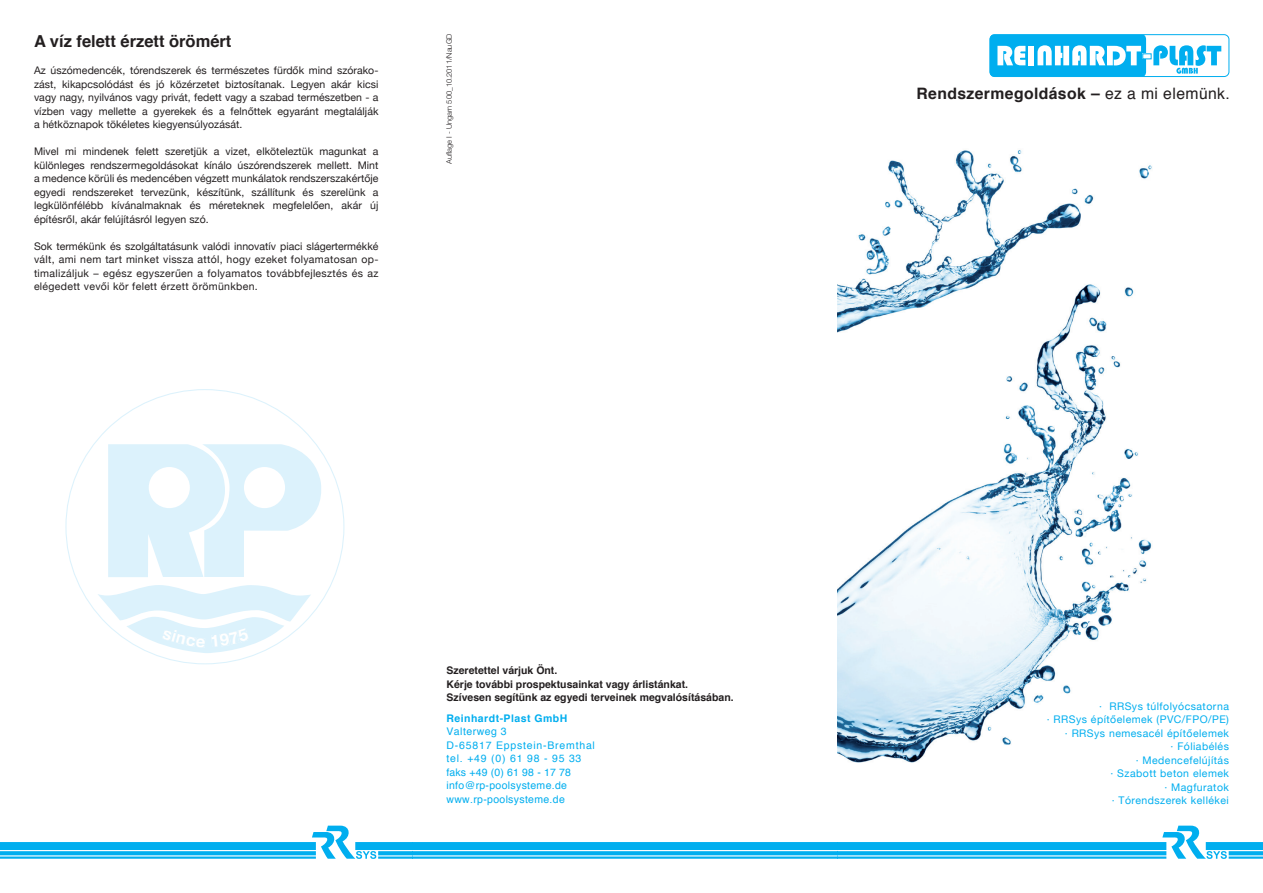
<style>
.page{position:relative;width:1263px;height:893px;background:#fff}
.page>*{position:absolute;margin:0;border:0;box-sizing:border-box;transform-origin:0 0}
.t1{font:700 16.5px "Helvetica";color:#231f20}
.t2{font:700 15.75px "Helvetica";letter-spacing:.025em;color:#231f20}
.t3{font:10.5px/13.5px "Helvetica Neue";letter-spacing:.005em;color:#231f20;text-align:justify}
.t4{font:10.5px/13.5px "Helvetica Neue";letter-spacing:.045em;color:#00aeef;text-align:right}
.t5{font:700 10.5px/13.5px "Helvetica";color:#231f20}
.t6{font:10.5px/13.5px "Helvetica";letter-spacing:.03em;color:#00aeef}
.t7{font:700 10.5px "Helvetica";letter-spacing:.045em;color:#00aeef}
.t8{font:300 7.5px "Helvetica Neue LT Std";color:#231f20}
.s1{font-weight:400}
</style>
<div class="page">
<img style="left:838px;top:150px;width:314px;height:613px">
<div style="left:989px;top:34px;width:240px;height:43px;border:1px solid #00aeef;border-radius:5px"></div>
<svg style="left:990px;top:35px;width:156px;height:42px"></svg>
<div style="left:1143px;top:54px;width:8px;height:5px;background:#fff"></div>
<svg style="left:1153px;top:45px;width:68px;height:29px"></svg>
<svg style="left:0;top:826px;width:1263px;height:33px"></svg>
<svg style="left:65px;top:389px;width:279px;height:275px"></svg>
<div style="left:1054px;top:695px;width:21px;height:18px;background:#fff;border-radius:50%"></div>
<div style="left:1082px;top:673px;width:21px;height:18px;background:#fff;border-radius:50%"></div>
<svg style="left:162px;top:630px;width:43px;height:18px"></svg>
<svg style="left:211px;top:628px;width:38px;height:19px"></svg>
<h1 class="t1" style="left:34px;top:28px;width:199px">A víz felett érzett örömért</h1>
<p class="t3" style="left:34px;top:63px;width:346px">Az úszómedencék, tórendszerek és természetes fürdők mind szórako&shy;zást, kikapcsolódást és jó közérzetet biztosítanak. Legyen akár kicsi vagy nagy, nyilvános vagy privát, fedett vagy a szabad természetben - a vízben vagy mellette a gyerekek és a felnőttek egyaránt megtalálják a hétköznapok tökéletes kiegyensúlyozását.</p>
<p class="t3" style="left:34px;top:144px;width:346px">Mivel mi mindenek felett szeretjük a vizet, elköteleztük magunkat a különleges rendszermegoldásokat kínálo úszórendszerek mellett. Mint a medence körüli és medencében végzett munkálatok rendszerszakértője egyedi rendszereket tervezünk, készítünk, szállítunk és szerelünk a legkülönfélébb kívánalmaknak és méreteknek megfelelően, akár új építésről, akár felújításról legyen szó.</p>
<p class="t3" style="left:34px;top:238px;width:346px">Sok termékünk és szolgáltatásunk valódi innovatív piaci slágertermékké vált, ami nem tart minket vissza attól, hogy ezeket folyamatosan op&shy;timalizáljuk – egész egyszerűen a folyamatos továbbfejlesztés és az elégedett vevői kör felett érzett örömünkben.</p>
<p class="t8" style="left:445px;top:164px;width:132px;rotate:-90deg">Auflage I - Ungarn 500_10.2011/NauGD</p>
<p class="t5" style="left:446px;top:664px;width:289px">Szeretettel várjuk Önt.<br>Kérje további prospektusainkat vagy árlistánkat.<br>Szívesen segítünk az egyedi terveinek megvalósításában.</p>
<p class="t7" style="left:446px;top:710px;width:122px">Reinhardt-Plast GmbH</p>
<p class="t6" style="left:446px;top:725px;width:150px">Valterweg 3<br>D-65817 Eppstein-Bremthal tel. +49 (0) 61 98 - 95 33 faks +49 (0) 61 98 - 17 78 info@rp-poolsysteme.de www.rp-poolsysteme.de</p>
<h2 class="t2" style="left:916px;top:81px;width:315px">Rendszermegoldások – <span class="s1">ez a mi elemünk.</span></h2>
<p class="t4" style="left:1047px;top:698px;width:184px">· RRSys túlfolyócsatorna<br>· RRSys építőelemek (PVC/FPO/PE) · RRSys nemesacél építőelemek<br>· Fóliabélés<br>· Medencefelújítás<br>· Szabott beton elemek<br>· Magfuratok<br>· Tórendszerek kellékei</p>
</div>
